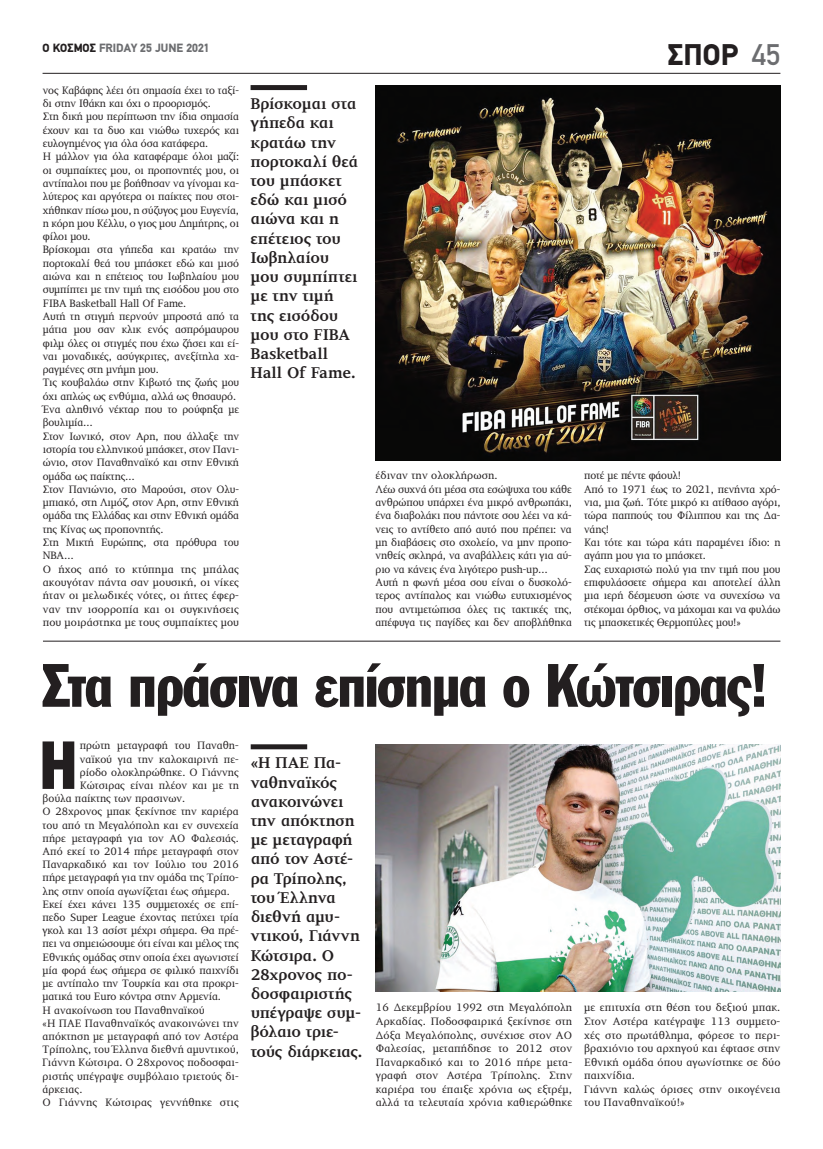
<style>
.page{position:relative;width:823px;height:1149px;background:#fff}
.page>*{position:absolute;margin:0;border:0;box-sizing:border-box;transform-origin:0 0}
.t1{font:66.6px "Franklin Gothic Greek Cond";color:#231f20}
.t2{font:60px "Franklin Gothic Greek Cond";letter-spacing:-.02em;color:#231f20}
.t3{font:900 30px "PF Din Text";color:#231f20}
.t4{font:700 16px/19.2px "PF Diplomat";letter-spacing:-.015em;color:#231f20}
.t5{font:900 12px "PF Din Text";color:#6c6d70}
.t6{font:11px/13.3px "PF Diplomat";letter-spacing:-.01em;color:#231f20}
.t7{font:11px/13.6px "PF Diplomat";letter-spacing:.01em;color:#231f20}
.s1{color:#231f20}
.s2{font-weight:500;color:#6c6d70}
</style>
<div class="page">
<hr style="left:43px;top:73px;width:737px;height:1px;background:#231f20">
<div style="left:250px;top:744px;width:57px;height:5px;background:#231f20"></div>
<div style="left:250px;top:85px;width:57px;height:5px;background:#231f20"></div>
<img style="left:375px;top:744px;width:405px;height:246px">
<img style="left:375px;top:86px;width:405px;height:374px">
<hr style="left:43px;top:640px;width:737px;height:1px;background:#231f20">
<p class="t5" style="left:43px;top:40px;width:169px"><span class="s1">Ο ΚΟΣΜΟΣ</span> FRIDAY 25 JUNE 2021</p>
<p class="t6" style="left:43px;top:84px;width:198px">νος Καβάφης λέει ότι σημασία έχει το ταξί&shy;δι στην Ιθάκη και όχι ο προορισμός.<br>Στη δική μου περίπτωση την ίδια σημασία έχουν και τα δυο και νιώθω τυχερός και ευλογημένος για όλα όσα κατάφερα.<br>Η μάλλον για όλα καταφέραμε όλοι μαζί: οι συμπαίκτες μου, οι προπονητές μου, οι αντίπαλοι που με βοήθησαν να γίνομαι κα&shy;λύτερος και αργότερα οι παίκτες που στοι&shy;χήθηκαν πίσω μου, η σύζυγος μου Ευγενία, η κόρη μου Κέλλυ, ο γιος μου Δημήτρης, οι φίλοι μου.<br>Βρίσκομαι στα γήπεδα και κρατάω την πορτοκαλί θεά του μπάσκετ εδώ και μισό αιώνα και η επέτειος του Ιωβηλαίου μου συμπίπτει με την τιμή της εισόδου μου στο FIBA Basketball Hall Of Fame.<br>Aυτή τη στιγμή περνούν μπροστά από τα μάτια μου σαν κλικ ενός ασπρόμαυρου φιλμ όλες οι στιγμές που έχω ζήσει και εί&shy;ναι μοναδικές, ασύγκριτες, ανεξίτηλα χα&shy;ραγμένες στη μνήμη μου.<br>Τις κουβαλάω στην Κιβωτό της ζωής μου όχι απλώς ως ενθύμια, αλλά ως θησαυρό.<br>Ένα αληθινό νέκταρ που το ρούφηξα με βουλιμία…<br>Στον Ιωνικό, στον Αρη, που άλλαξε την ιστορία του ελληνικού μπάσκετ, στον Πανι&shy;ώνιο, στον Παναθηναϊκό και στην Εθνική ομάδα ως παίκτης…<br>Στον Πανιώνιο, στο Mαρούσι, στον Ολυ&shy;μπιακό, στη Λιμόζ, στον Αρη, στην Εθνική ομάδα της Ελλάδας και στην Εθνική ομάδα της Κίνας ως προπονητής.<br>Στη Μικτή Ευρώπης, στα πρόθυρα του ΝΒΑ…<br>Ο ήχος από το κτύπημα της μπάλας ακουγόταν πάντα σαν μουσική, οι νίκες ήταν οι μελωδικές νότες, οι ήττες έφερ&shy;ναν την ισορροπία και οι συγκινήσεις που μοιράστηκα με τους συμπαίκτες μου</p>
<h3 class="t4" style="left:250px;top:94px;width:109px">Βρίσκομαι στα γήπεδα και κρατάω την πορτοκαλί θεά του μπάσκετ εδώ και μισό αιώνα και η επέτειος του<br>Ιωβηλαίου μου συμπίπτει με την τιμή της εισόδου μου στο FIBA<br>Basketball<br>Hall Of Fame.</h3>
<h3 class="t3" style="left:667px;top:37px;width:114px">ΣΠΟΡ <span class="s2">45</span></h3>
<p class="t6" style="left:375px;top:469px;width:198px">έδιναν την ολοκλήρωση.<br>Λέω συχνά ότι μέσα στα εσώψυχα του κάθε ανθρώπου υπάρχει ένα μικρό ανθρωπάκι, ένα διαβολάκι που πάντοτε σου λέει να κά&shy;νεις το αντίθετο από αυτό που πρέπει: να μη διαβάσεις στο σχολείο, να μην προπο&shy;νηθείς σκληρά, να αναβάλλεις κάτι για αύ&shy;ριο να κάνεις ένα λιγότερο push-up… Αυτή η φωνή μέσα σου είναι ο δυσκολό&shy;τερος αντίπαλος και νιώθω ευτυχισμένος που αντιμετώπισα όλες τις τακτικές της, απέφυγα τις παγίδες και δεν αποβλήθηκα</p>
<p class="t6" style="left:583px;top:469px;width:198px">ποτέ με πέντε φάουλ!<br>Από το 1971 έως το 2021, πενήντα χρό&shy;νια, μια ζωή. Τότε μικρό κι ατίθασο αγόρι, τώρα παππούς του Φίλιππου και της Δα&shy;νάης!<br>Και τότε και τώρα κάτι παραμένει ίδιο: η αγάπη μου για το μπάσκετ.<br>Σας ευχαριστώ πολύ για την τιμή που μου επιφυλάσσετε σήμερα και αποτελεί άλλη μια ιερή δέσμευση ώστε να συνεχίσω να στέκομαι όρθιος, να μάχομαι και να φυλάω τις μπασκετικές Θερμοπύλες μου!»</p>
<h2 class="t2" style="left:43px;top:651px;width:727px">Στα πράσινα επίσημα ο Κώτσιρας!</h2>
<h1 class="t1" style="left:40px;top:727px;width:39px">Η</h1>
<p class="t6" style="left:80px;top:739px;width:160px">πρώτη μεταγραφή του Παναθη-</p>
<p class="t6" style="left:80px;top:752px;width:160px">ναϊκού για την καλοκαιρινή πε-</p>
<p class="t6" style="left:80px;top:765px;width:160px">ρίοδο ολοκληρώθηκε. Ο Γιάννης</p>
<p class="t6" style="left:80px;top:778px;width:160px">Κώτσιρας είναι πλέον και με τη</p>
<p class="t6" style="left:43px;top:791px;width:144px">βούλα παίκτης των πρασινων.</p>
<p class="t6" style="left:43px;top:805px;width:198px">Ο 28χρονος μπακ ξεκίνησε την καριέρα</p>
<p class="t6" style="left:43px;top:818px;width:198px">του από τη Μεγαλόπολη και εν συνεχεία</p>
<p class="t6" style="left:43px;top:831px;width:198px">πήρε μεταγραφή για τον ΑΟ Φαλεσιάς.</p>
<p class="t6" style="left:43px;top:844px;width:198px">Από εκεί το 2014 πήρε μεταγραφή στον</p>
<p class="t6" style="left:43px;top:857px;width:198px">Παναρκαδικό και τον Ιούλιο του 2016</p>
<p class="t6" style="left:43px;top:871px;width:198px">πήρε μεταγραφή για την ομάδα της Τρίπο-</p>
<p class="t6" style="left:43px;top:884px;width:189px">λης στην οποία αγωνίζεται έως σήμερα.</p>
<p class="t6" style="left:43px;top:897px;width:198px">Εκεί έχει κάνει 135 συμμετοχές σε επί-</p>
<p class="t6" style="left:43px;top:910px;width:198px">πεδο Super League έχοντας πετύχει τρία</p>
<p class="t6" style="left:43px;top:923px;width:198px">γκολ και 13 ασίστ μέχρι σήμερα. Θα πρέ-</p>
<p class="t6" style="left:43px;top:937px;width:198px">πει να σημειώσουμε ότι είναι και μέλος της</p>
<p class="t6" style="left:43px;top:950px;width:198px">Εθνικής ομάδας στην οποία έχει αγωνιστεί</p>
<p class="t6" style="left:43px;top:963px;width:198px">μία φορά έως σήμερα σε φιλικό παιχνίδι</p>
<p class="t6" style="left:43px;top:976px;width:198px">με αντίπαλο την Τουρκία και στα προκρι-</p>
<p class="t6" style="left:43px;top:989px;width:180px">ματικά του Euro κόντρα στην Αρμενία.</p>
<p class="t6" style="left:43px;top:1003px;width:164px">Η ανακοίνωση του Παναθηναϊκού</p>
<p class="t7" style="left:43px;top:1016px;width:198px">«Η ΠΑΕ Παναθηναϊκός ανακοινώνει την</p>
<p class="t7" style="left:43px;top:1029px;width:198px">απόκτηση με μεταγραφή από τον Αστέρα</p>
<p class="t7" style="left:43px;top:1042px;width:198px">Τρίπολης, του Έλληνα διεθνή αμυντικού,</p>
<p class="t7" style="left:43px;top:1055px;width:198px">Γιάννη Κώτσιρα. Ο 28χρονος ποδοσφαι-</p>
<p class="t7" style="left:43px;top:1068px;width:198px">ριστής υπέγραψε συμβόλαιο τριετούς δι-</p>
<p class="t7" style="left:43px;top:1082px;width:41px">άρκειας.</p>
<p class="t7" style="left:43px;top:1095px;width:198px">Ο Γιάννης Κώτσιρας γεννήθηκε στις</p>
<h3 class="t4" style="left:250px;top:753px;width:113px">«Η ΠΑΕ Πα&shy;ναθηναϊκός ανακοινώνει την απόκτηση με μεταγραφή από τον Αστέ&shy;ρα Τρίπολης, του Έλληνα διεθνή αμυ&shy;ντικού, Γιάννη<br>Κώτσιρα. Ο<br>28χρονος πο&shy;δοσφαιριστής υπέγραψε συμ&shy;βόλαιο τριε&shy;τούς διάρκειας.</h3>
<p class="t6" style="left:375px;top:1000px;width:198px;line-height:13.6px;text-align:justify">16 Δεκεμβρίου 1992 στη Μεγαλόπολη Αρκαδίας. Ποδοσφαιρικά ξεκίνησε στη Δόξα Μεγαλόπολης, συνέχισε στον ΑΟ Φαλεσίας, μεταπήδησε το 2012 στον Παναρκαδικό και το 2016 πήρε μετα&shy;γραφή στον Αστέρα Τρίπολης. Στην καριέρα του έπαιξε χρόνια ως εξτρέμ, αλλά τα τελευταία χρόνια καθιερώθηκε</p>
<p class="t7" style="left:583px;top:1000px;width:198px">με επιτυχία στη θέση του δεξιού μπακ.<br>Στον Αστέρα κατέγραψε 113 συμμετο&shy;χές στο πρωτάθλημα, φόρεσε το περι&shy;βραχιόνιο του αρχηγού και έφτασε στην<br>Εθνική ομάδα όπου αγωνίστηκε σε δύο παιχνίδια.<br>Γιάννη καλώς όρισες στην οικογένεια του Παναθηναϊκού!»</p>
</div>
